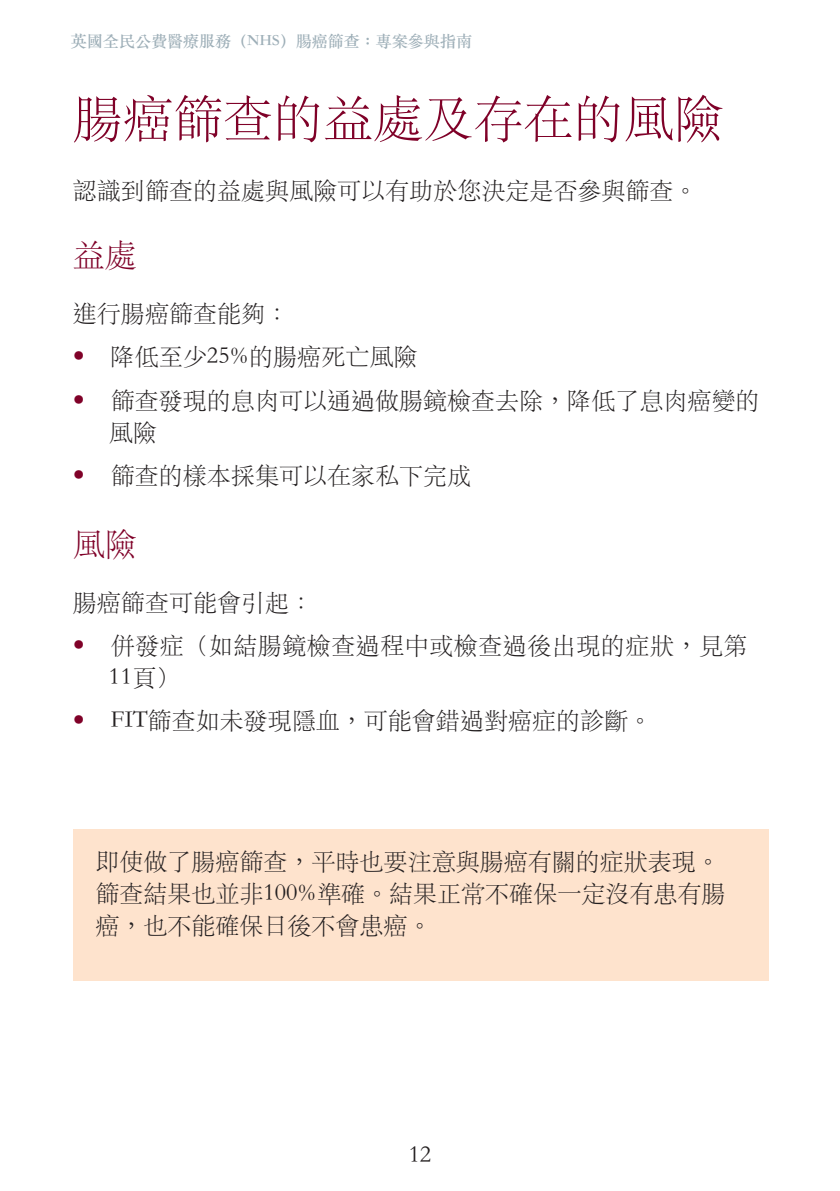
<style>
.page{position:relative;width:840px;height:1191px;background:#fff}
.page>*{position:absolute;margin:0;border:0;box-sizing:border-box;transform-origin:0 0}
.A_heading{font:50px "ST Songti TC Light";color:#7f0128}
.B_heading{font:32px "ST Songti TC Light";color:#7f0128}
.t1{font:24px/32px "ST Songti TC Light";color:#231f20}
.t2{font:24px/32px "ST Songti TC Light";letter-spacing:.02em;color:#231f20}
.t3{font:16px "ST Songti TC Bold";color:#9eafb8}
.s1{font-family:"Helvetica Neue LT Std";font-weight:300;color:#7f0128}
</style>
<div class="page">
<div style="left:73px;top:829px;width:695px;height:152px;background:#fee3cd"></div>
<p class="t3" style="left:71px;top:31px;width:402px">英國全民公費醫療服務（NHS）腸癌篩查：專案參與指南</p>
<p class="A_heading" style="left:73px;top:87px;width:651px">腸癌篩查的益處及存在的風險</p>
<p class="t1" style="left:73px;top:173px;width:625px">認識到篩查的益處與風險可以有助於您決定是否參與篩查。</p>
<p class="B_heading" style="left:73px;top:235px;width:65px">益處</p>
<p class="t1" style="left:73px;top:296px;width:217px">進行腸癌篩查能夠：</p>
<p class="t1" style="left:73px;top:340px;width:346px"><span class="s1">•</span> 降低至少25%的腸癌死亡風險</p>
<p class="t1" style="left:109px;top:383px;width:651px;text-indent:-36px"><span class="s1">•</span> 篩查發現的息肉可以通過做腸鏡檢查去除，降低了息肉癌變的風險</p>
<p class="t1" style="left:73px;top:458px;width:399px"><span class="s1">•</span> 篩查的樣本採集可以在家私下完成</p>
<p class="B_heading" style="left:73px;top:523px;width:65px">風險</p>
<p class="t1" style="left:73px;top:585px;width:241px">腸癌篩查可能會引起：</p>
<p class="t2" style="left:109px;top:628px;width:639px;text-indent:-36px"><span class="s1">•</span> 併發症（如結腸鏡檢查過程中或檢查過後出現的症狀，見第<br>11頁）</p>
<p class="t1" style="left:73px;top:703px;width:580px"><span class="s1">•</span> FIT篩查如未發現隱血，可能會錯過對癌症的診斷。</p>
<p class="t1" style="left:95px;top:844px;width:631px">即使做了腸癌篩查，平時也要注意與腸癌有關的症狀表現。篩查結果也並非100%準確。結果正常不確保一定沒有患有腸癌，也不能確保日後不會患癌。</p>
<p class="t1" style="left:408px;top:1137px;width:24px">12</p>
</div>
